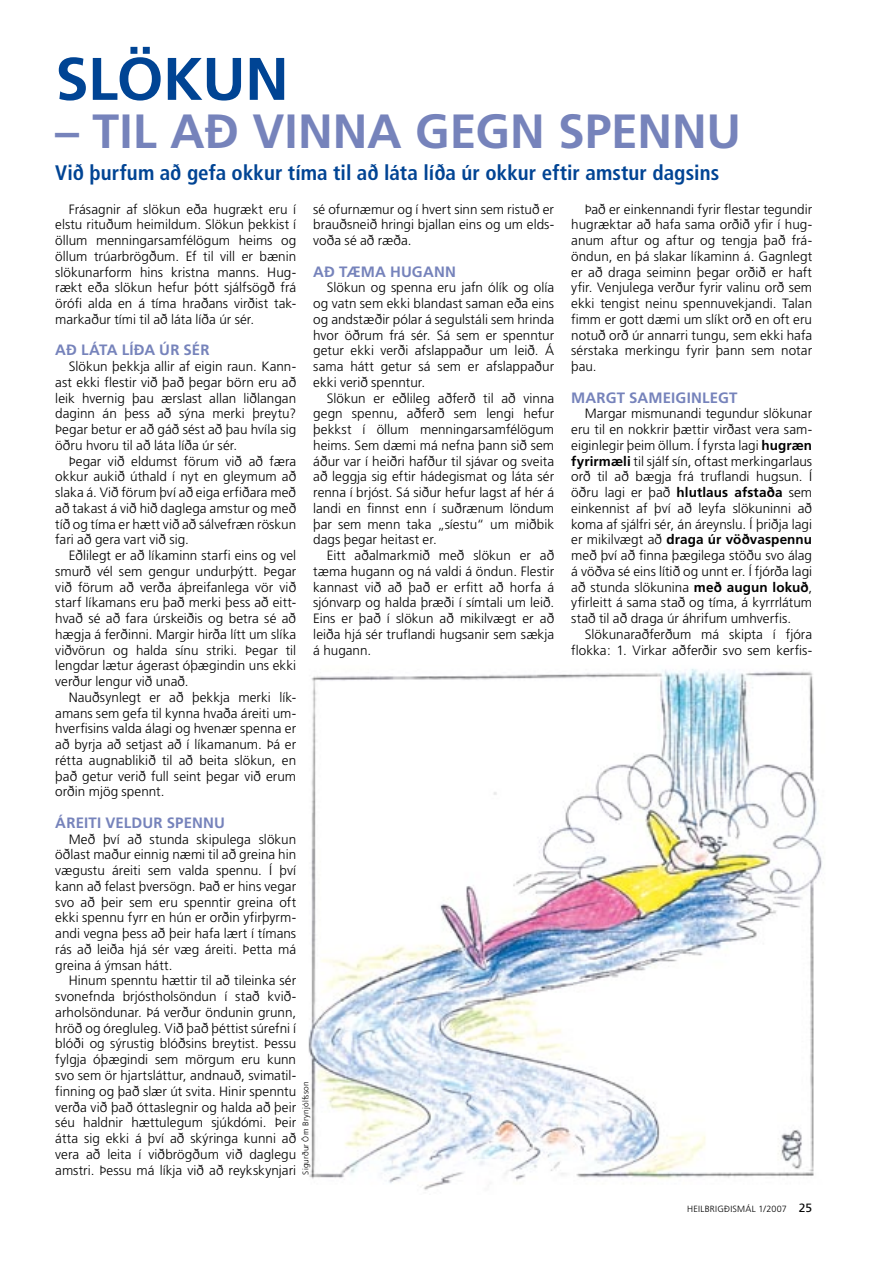
<style>
.page{position:relative;width:893px;height:1263px;background:#fff}
.page>*{position:absolute;margin:0;border:0;box-sizing:border-box;transform-origin:0 0}
.t1{font:700 60px "Frutiger";letter-spacing:-.01em;color:#004494}
.t2{font:700 48px "Frutiger";color:#7683bb}
.t3{font:700 condensed 21px "Frutiger";letter-spacing:.005em;color:#004494}
.t4{font:700 15px "Frutiger";letter-spacing:.01em;color:#7683bb}
.t5{font:300 13.5px/15.8px "Frutiger";letter-spacing:.005em;color:#000;text-align:justify}
.t6{font:300 9px "Frutiger";letter-spacing:.025em;color:#000}
.t7{font:300 8.25px "Frutiger";letter-spacing:.02em;color:#000}
.s1{font-weight:700}
.s2{font-weight:400;font-size:12px}
</style>
<div class="page">
<img style="left:309px;top:668px;width:513px;height:522px">
<h1 class="t1" style="left:55px;top:44px;width:235px">SLÖKUN</h1>
<h2 class="t2" style="left:55px;top:103px;width:687px">– TIL AÐ VINNA GEGN SPENNU</h2>
<h3 class="t3" style="left:55px;top:161px;width:665px">Við þurfum að gefa okkur tíma til að láta líða úr okkur eftir amstur dagsins</h3>
<p class="t5" style="left:55px;top:201px;width:242px;text-indent:14px">Frásagnir af slökun eða hugrækt eru í elstu rituðum heimildum. Slökun þekkist í öllum menningarsamfélögum heims og öllum trúarbrögðum. Ef til vill er bænin slökunarform hins kristna manns. Hug&shy;rækt eða slökun hefur þótt sjálfsögð frá örófi alda en á tíma hraðans virðist tak&shy;markaður tími til að láta líða úr sér.</p>
<p class="t4" style="left:55px;top:341px;width:156px">AÐ LÁTA LÍÐA ÚR SÉR</p>
<p class="t5" style="left:55px;top:359px;width:242px;text-indent:14px">Slökun þekkja allir af eigin raun. Kann&shy;ast ekki flestir við það þegar börn eru að leik hvernig þau ærslast allan liðlangan daginn án þess að sýna merki þreytu?<br>Þegar betur er að gáð sést að þau hvíla sig öðru hvoru til að láta líða úr sér.</p>
<p class="t5" style="left:55px;top:453px;width:242px;text-indent:14px">Þegar við eldumst förum við að færa okkur aukið úthald í nyt en gleymum að slaka á. Við förum því að eiga erfiðara með að takast á við hið daglega amstur og með tíð og tíma er hætt við að sálvefræn röskun fari að gera vart við sig.</p>
<p class="t5" style="left:55px;top:548px;width:242px;text-indent:14px">Eðlilegt er að líkaminn starfi eins og vel smurð vél sem gengur undurþýtt. Þegar við förum að verða áþreifanlega vör við starf líkamans eru það merki þess að eitt&shy;hvað sé að fara úrskeiðis og betra sé að hægja á ferðinni. Margir hirða lítt um slíka viðvörun og halda sínu striki. Þegar til lengdar lætur ágerast óþægindin uns ekki verður lengur við unað.</p>
<p class="t5" style="left:55px;top:689px;width:242px;text-indent:14px">Nauðsynlegt er að þekkja merki lík&shy;amans sem gefa til kynna hvaða áreiti um&shy;hverfisins valda álagi og hvenær spenna er að byrja að setjast að í líkamanum. Þá er rétta augnablikið til að beita slökun, en það getur verið full seint þegar við erum orðin mjög spennt.</p>
<p class="t4" style="left:55px;top:814px;width:171px">ÁREITI VELDUR SPENNU</p>
<p class="t5" style="left:55px;top:831px;width:242px;text-indent:14px">Með því að stunda skipulega slökun öðlast maður einnig næmi til að greina hin vægustu áreiti sem valda spennu. Í því kann að felast þversögn. Það er hins vegar svo að þeir sem eru spenntir greina oft ekki spennu fyrr en hún er orðin yfirþyrm&shy;andi vegna þess að þeir hafa lært í tímans rás að leiða hjá sér væg áreiti. Þetta má greina á ýmsan hátt.</p>
<p class="t5" style="left:55px;top:973px;width:242px;text-indent:14px">Hinum spenntu hættir til að tileinka sér svonefnda brjóstholsöndun í stað kvið&shy;arholsöndunar. Þá verður öndunin grunn, hröð og óregluleg. Við það þéttist súrefni í blóði og sýrustig blóðsins breytist. Þessu fylgja óþægindi sem mörgum eru kunn svo sem ör hjartsláttur, andnauð, svimatil&shy;finning og það slær út svita. Hinir spenntu verða við það óttaslegnir og halda að þeir séu haldnir hættulegum sjúkdómi. Þeir átta sig ekki á því að skýringa kunni að vera að leita í viðbrögðum við daglegu amstri. Þessu má líkja við að reykskynjari</p>
<p class="t5" style="left:313px;top:201px;width:242px">sé ofurnæmur og í hvert sinn sem ristuð er brauðsneið hringi bjallan eins og um elds&shy;voða sé að ræða.</p>
<p class="t4" style="left:313px;top:263px;width:144px">AÐ TÆMA HUGANN</p>
<p class="t5" style="left:313px;top:280px;width:242px;text-indent:14px">Slökun og spenna eru jafn ólík og olía og vatn sem ekki blandast saman eða eins og andstæðir pólar á segulstáli sem hrinda hvor öðrum frá sér. Sá sem er spenntur getur ekki verði afslappaður um leið. Á sama hátt getur sá sem er afslappaður ekki verið spenntur.</p>
<p class="t5" style="left:313px;top:390px;width:242px;text-indent:14px">Slökun er eðlileg aðferð til að vinna gegn spennu, aðferð sem lengi hefur þekkst í öllum menningarsamfélögum heims. Sem dæmi má nefna þann sið sem áður var í heiðri hafður til sjávar og sveita að leggja sig eftir hádegismat og láta sér renna í brjóst. Sá siður hefur lagst af hér á landi en finnst enn í suðrænum löndum þar sem menn taka „síestu“ um miðbik dags þegar heitast er.</p>
<p class="t5" style="left:313px;top:548px;width:242px;text-indent:14px">Eitt aðalmarkmið með slökun er að tæma hugann og ná valdi á öndun. Flestir kannast við að það er erfitt að horfa á sjónvarp og halda þræði í símtali um leið.<br>Eins er það í slökun að mikilvægt er að leiða hjá sér truflandi hugsanir sem sækja á hugann.</p>
<p class="t7" style="left:301px;top:1174px;width:95px;rotate:-90deg">Sigurður Örn Brynjólfsson</p>
<p class="t5" style="left:571px;top:201px;width:242px;text-indent:14px">Það er einkennandi fyrir flestar tegundir hugræktar að hafa sama orðið yfir í hug&shy;anum aftur og aftur og tengja það frá&shy;öndun, en þá slakar líkaminn á. Gagnlegt er að draga seiminn þegar orðið er haft yfir. Venjulega verður fyrir valinu orð sem ekki tengist neinu spennuvekjandi. Talan fimm er gott dæmi um slíkt orð en oft eru notuð orð úr annarri tungu, sem ekki hafa sérstaka merkingu fyrir þann sem notar þau.</p>
<p class="t4" style="left:571px;top:389px;width:168px">MARGT SAMEIGINLEGT</p>
<p class="t5" style="left:571px;top:406px;width:242px;text-indent:14px">Margar mismunandi tegundur slökunar eru til en nokkrir þættir virðast vera sam&shy;eiginlegir þeim öllum. Í fyrsta lagi <span class="s1">hugræn fyrirmæli</span> til sjálf sín, oftast merkingarlaus orð til að bægja frá truflandi hugsun. Í öðru lagi er það <span class="s1">hlutlaus afstaða</span> sem einkennist af því að leyfa slökuninni að koma af sjálfri sér, án áreynslu. Í þriðja lagi er mikilvægt að <span class="s1">draga úr vöðvaspennu </span>með því að finna þægilega stöðu svo álag á vöðva sé eins lítið og unnt er. Í fjórða lagi að stunda slökunina <span class="s1">með augun lokuð</span>, yfirleitt á sama stað og tíma, á kyrrrlátum stað til að draga úr áhrifum umhverfis.</p>
<p class="t5" style="left:571px;top:626px;width:242px;text-align:right">Slökunaraðferðum má skipta í fjóra flokka: 1. Virkar aðferðir svo sem kerfis-</p>
<p class="t6" style="left:687px;top:1204px;width:125px">HEILBRIGÐISMÁL 1/2007 <span class="s2">25</span></p>
</div>
